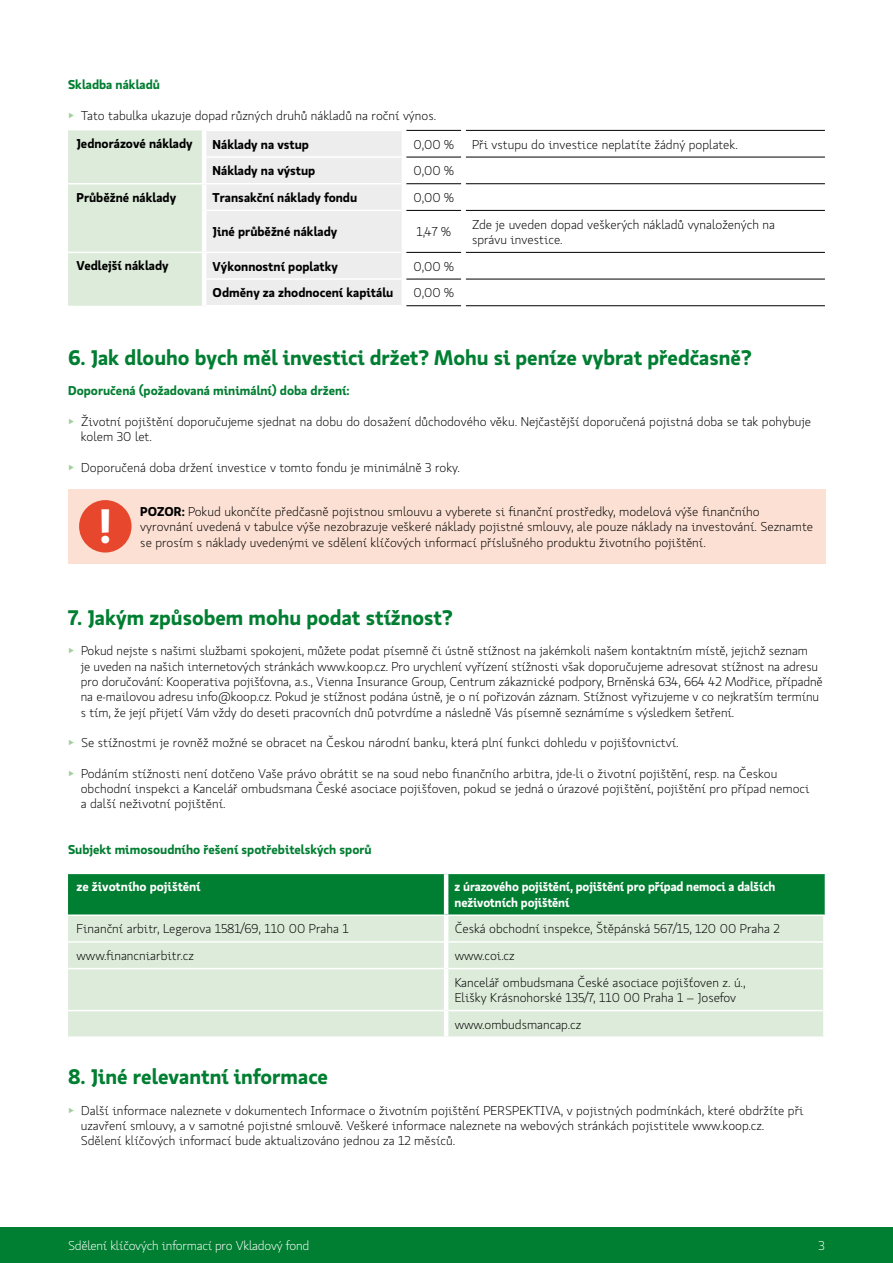
<style>
.page{position:relative;width:893px;height:1263px;background:#fff}
.page>*{position:absolute;margin:0;border:0;box-sizing:border-box;transform-origin:0 0}
.t1{font:700 48px "Koop Pro";color:#fff}
.t2{font:700 21px "Koop Pro";color:#007e31}
.t3{font:300 12.75px/15.3px "Koop Pro";color:#000}
.t4{font:700 12.75px "Koop Pro";color:#000}
.t5{font:700 12.75px "Koop Pro";color:#007e31}
.t6{font:700 12.75px/15.3px "Koop Pro";letter-spacing:-.01em;color:#fff}
.t7{font:300 12.75px "Koop Pro";letter-spacing:-.02em;color:#fff}
.s1{color:#a2cf9c}
.s2{font-weight:700}
</style>
<div class="page">
<div style="left:0;top:1227px;width:893px;height:36px;background:#007e31"></div>
<hr style="left:406px;top:130px;width:55px;height:1px;background:#000">
<hr style="left:466px;top:130px;width:359px;height:1px;background:#000">
<hr style="left:406px;top:157px;width:55px;height:1px;background:#000">
<hr style="left:466px;top:157px;width:359px;height:1px;background:#000">
<hr style="left:406px;top:183px;width:55px;height:1px;background:#000">
<hr style="left:466px;top:183px;width:359px;height:1px;background:#000">
<hr style="left:406px;top:210px;width:55px;height:1px;background:#000">
<hr style="left:466px;top:210px;width:359px;height:1px;background:#000">
<hr style="left:406px;top:252px;width:55px;height:1px;background:#000">
<hr style="left:466px;top:252px;width:359px;height:1px;background:#000">
<hr style="left:406px;top:279px;width:55px;height:1px;background:#000">
<hr style="left:466px;top:279px;width:359px;height:1px;background:#000">
<hr style="left:406px;top:305px;width:55px;height:1px;background:#000">
<hr style="left:466px;top:305px;width:359px;height:1px;background:#000">
<svg style="left:68px;top:130px;width:334px;height:176px;background:#e6ece5"></svg>
<hr style="left:202px;top:130px;width:4px;height:27px;background:#fff">
<hr style="left:202px;top:157px;width:4px;height:26px;background:#fff">
<hr style="left:202px;top:184px;width:4px;height:26px;background:#fff">
<hr style="left:202px;top:210px;width:4px;height:42px;background:#fff">
<hr style="left:202px;top:253px;width:4px;height:26px;background:#fff">
<hr style="left:202px;top:279px;width:4px;height:27px;background:#fff">
<hr style="left:206px;top:130px;width:196px;height:1px;background:#fff">
<hr style="left:206px;top:156px;width:196px;height:2px;background:#fff">
<hr style="left:204px;top:183px;width:198px;height:1px;background:#fff">
<hr style="left:206px;top:210px;width:196px;height:1px;background:#fff">
<hr style="left:204px;top:252px;width:198px;height:1px;background:#fff">
<hr style="left:206px;top:278px;width:196px;height:2px;background:#fff">
<hr style="left:206px;top:305px;width:196px;height:1px;background:#fff">
<div style="left:68px;top:489px;width:758px;height:75px;background:#fce0d3"></div>
<div style="left:79px;top:500px;width:53px;height:52px;background:#e7472c;border-radius:50%"></div>
<div style="left:68px;top:874px;width:757px;height:40px;background:#007e31"></div>
<div style="left:68px;top:916px;width:755px;height:120px;background:#ddecda"></div>
<hr style="left:444px;top:874px;width:4px;height:40px;background:#fff">
<hr style="left:68px;top:941px;width:376px;height:2px;background:#fff">
<hr style="left:448px;top:941px;width:375px;height:2px;background:#fff">
<hr style="left:68px;top:968px;width:376px;height:1px;background:#fff">
<hr style="left:448px;top:968px;width:375px;height:1px;background:#fff">
<hr style="left:68px;top:1010px;width:376px;height:1px;background:#fff">
<hr style="left:448px;top:1010px;width:375px;height:1px;background:#fff">
<hr style="left:444px;top:916px;width:4px;height:26px;background:#fff">
<hr style="left:444px;top:942px;width:4px;height:26px;background:#fff">
<hr style="left:444px;top:968px;width:4px;height:42px;background:#fff">
<hr style="left:444px;top:1010px;width:4px;height:26px;background:#fff">
<p class="t5" style="left:68px;top:76px;width:94px">Skladba nákladů</p>
<p class="t3" style="left:68px;top:108px;width:370px"><span class="s1">▶</span> Tato tabulka ukazuje dopad různých druhů nákladů na roční výnos.</p>
<p class="t4" style="left:77px;top:135px;width:118px">Jednorázové náklady</p>
<p class="t4" style="left:213px;top:135px;width:98px">Náklady na vstup</p>
<p class="t3" style="left:413px;top:136px;width:42px">0,00 %</p>
<p class="t3" style="left:472px;top:136px;width:267px">Při vstupu do investice neplatíte žádný poplatek.</p>
<p class="t4" style="left:213px;top:162px;width:104px">Náklady na výstup</p>
<p class="t3" style="left:413px;top:163px;width:42px">0,00 %</p>
<p class="t4" style="left:77px;top:188px;width:101px">Průběžné náklady</p>
<p class="t4" style="left:213px;top:188px;width:146px">Transakční náklady fondu</p>
<p class="t3" style="left:413px;top:190px;width:42px">0,00 %</p>
<p class="t4" style="left:213px;top:223px;width:126px">Jiné průběžné náklady</p>
<p class="t3" style="left:417px;top:224px;width:36px">1,47 %</p>
<p class="t3" style="left:472px;top:216px;width:305px">Zde je uveden dopad veškerých nákladů vynaložených na správu investice.</p>
<p class="t4" style="left:77px;top:257px;width:94px">Vedlejší náklady</p>
<p class="t4" style="left:213px;top:257px;width:127px">Výkonnostní poplatky</p>
<p class="t3" style="left:413px;top:258px;width:42px">0,00 %</p>
<p class="t4" style="left:213px;top:284px;width:182px">Odměny za zhodnocení kapitálu</p>
<p class="t3" style="left:413px;top:285px;width:42px">0,00 %</p>
<h2 class="t2" style="left:68px;top:342px;width:685px">6. Jak dlouho bych měl investici držet? Mohu si peníze vybrat předčasně?</h2>
<p class="t5" style="left:68px;top:382px;width:283px">Doporučená (požadovaná minimální) doba držení:</p>
<p class="t3" style="left:81px;top:414px;width:732px;text-indent:-13px"><span class="s1">▶</span> Životní pojištění doporučujeme sjednat na dobu do dosažení důchodového věku. Nejčastější doporučená pojistná doba se tak pohybuje kolem 30 let.</p>
<p class="t3" style="left:68px;top:459px;width:394px"><span class="s1">▶</span> Doporučená doba držení investice v tomto fondu je minimálně 3 roky.</p>
<p class="t3" style="left:140px;top:504px;width:674px"><span class="s2">POZOR:</span> Pokud ukončíte předčasně pojistnou smlouvu a vyberete si finanční prostředky, modelová výše finančního vyrovnání uvedená v tabulce výše nezobrazuje veškeré náklady pojistné smlouvy, ale pouze náklady na investování. Seznamte</p>
<h1 class="t1" style="left:97px;top:492px;width:18px">!</h1>
<p class="t3" style="left:140px;top:534px;width:567px">se prosím s náklady uvedenými ve sdělení klíčových informací příslušného produktu životního pojištění.</p>
<h2 class="t2" style="left:68px;top:602px;width:386px">7. Jakým způsobem mohu podat stížnost?</h2>
<p class="t3" style="left:81px;top:643px;width:743px;text-indent:-13px"><span class="s1">▶</span> Pokud nejste s našimi službami spokojeni, můžete podat písemně či ústně stížnost na jakémkoli našem kontaktním místě, jejichž seznam<br>je uveden na našich internetových stránkách www.koop.cz. Pro urychlení vyřízení stížnosti však doporučujeme adresovat stížnost na adresu pro doručování: Kooperativa pojišťovna, a.s., Vienna Insurance Group, Centrum zákaznické podpory, Brněnská 634, 664 42 Modřice, případně na e-mailovou adresu info@koop.cz. Pokud je stížnost podána ústně, je o ní pořizován záznam. Stížnost vyřizujeme v co nejkratším termínu s tím, že její přijetí Vám vždy do deseti pracovních dnů potvrdíme a následně Vás písemně seznámíme s výsledkem šetření.</p>
<p class="t3" style="left:68px;top:735px;width:612px"><span class="s1">▶</span> Se stížnostmi je rovněž možné se obracet na Českou národní banku, která plní funkci dohledu v pojišťovnictví.</p>
<p class="t3" style="left:81px;top:765px;width:730px;text-indent:-13px"><span class="s1">▶</span> Podáním stížnosti není dotčeno Vaše právo obrátit se na soud nebo finančního arbitra, jde-li o životní pojištění, resp. na Českou obchodní inspekci a Kancelář ombudsmana České asociace pojišťoven, pokud se jedná o úrazové pojištění, pojištění pro případ nemoci a další neživotní pojištění.</p>
<p class="t5" style="left:68px;top:841px;width:305px">Subjekt mimosoudního řešení spotřebitelských sporů</p>
<p class="t6" style="left:77px;top:879px;width:126px">ze životního pojištění</p>
<p class="t6" style="left:455px;top:879px;width:322px">z úrazového pojištění, pojištění pro případ nemoci a dalších neživotních pojištění</p>
<p class="t3" style="left:77px;top:921px;width:274px">Finanční arbitr, Legerova 1581/69, 110 00 Praha 1</p>
<p class="t3" style="left:455px;top:921px;width:327px">Česká obchodní inspekce, Štěpánská 567/15, 120 00 Praha 2</p>
<p class="t3" style="left:77px;top:948px;width:119px">www.financniarbitr.cz</p>
<p class="t3" style="left:455px;top:942px;width:292px;line-height:26.7px">www.coi.cz<br>Kancelář ombudsmana České asociace pojišťoven z. ú.,</p>
<p class="t3" style="left:455px;top:984px;width:283px;line-height:26.7px">Elišky Krásnohorské 135/7, 110 00 Praha 1 – Josefov www.ombudsmancap.cz</p>
<h2 class="t2" style="left:68px;top:1061px;width:262px">8. Jiné relevantní informace</h2>
<p class="t3" style="left:81px;top:1102px;width:724px;text-indent:-13px"><span class="s1">▶</span> Další informace naleznete v dokumentech Informace o životním pojištění PERSPEKTIVA, v pojistných podmínkách, které obdržíte při uzavření smlouvy, a v samotné pojistné smlouvě. Veškeré informace naleznete na webových stránkách pojistitele www.koop.cz.<br>Sdělení klíčových informací bude aktualizováno jednou za 12 měsíců.</p>
<p class="t7" style="left:68px;top:1237px;width:243px">Sdělení klíčových informací pro Vkladový fond</p>
<p class="t7" style="left:819px;top:1237px;width:8px">3</p>
</div>
